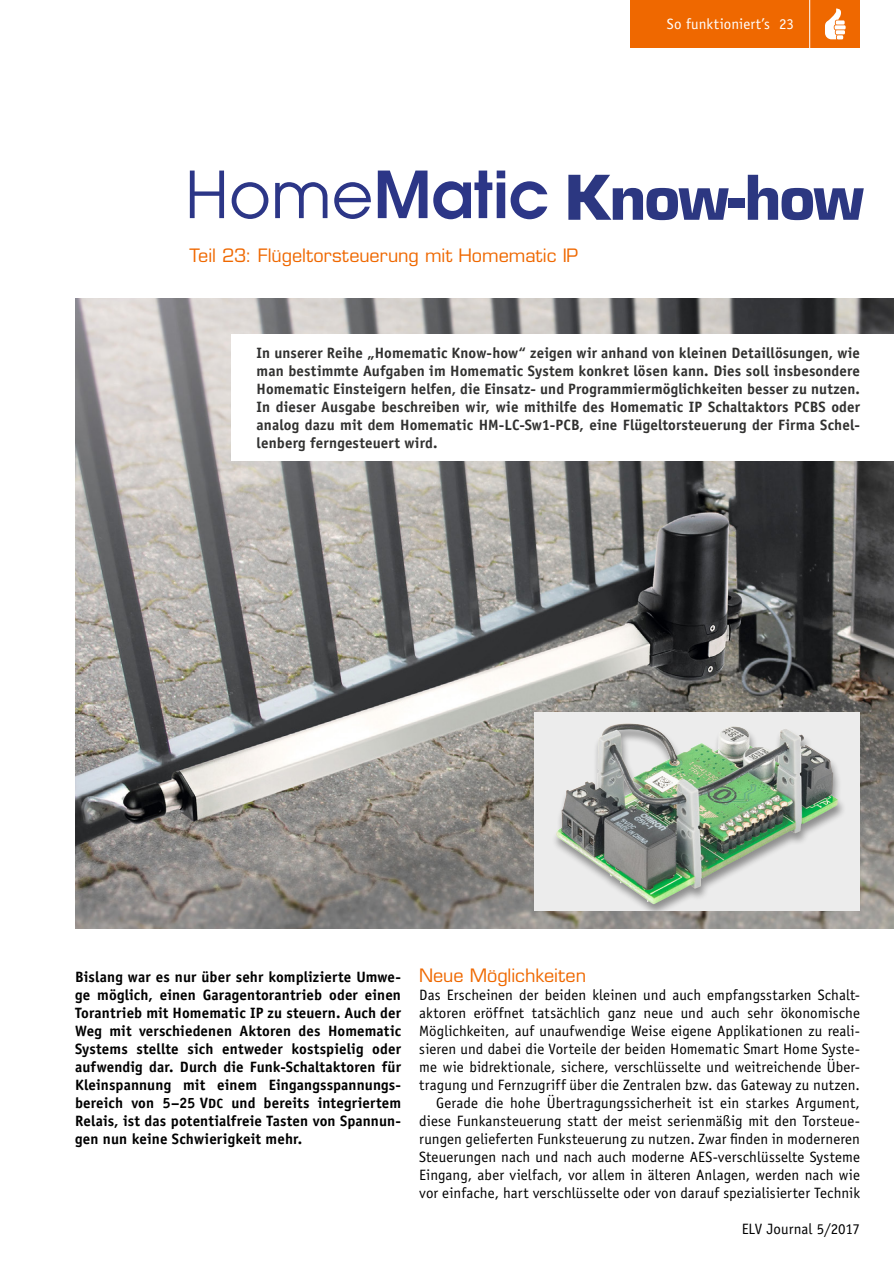
<style>
.page{position:relative;width:894px;height:1263px;background:#fff}
.page>*{position:absolute;margin:0;border:0;box-sizing:border-box;transform-origin:0 0}
.Headline5{font:700 60px "Eurostile";letter-spacing:-.025em;color:#2c3781}
.Subhead_5{font:18px "Eurostile";color:#ef6800}
.Einleitung{font:700 15px/18px "Officina Sans";letter-spacing:.01em;color:#313130;text-align:justify}
.Fließtext_Neuer_Absa{font:700 15px/18px "Officina Sans";letter-spacing:.005em;color:#000;text-align:justify}
.Fließtext_Neue_Zeile{font:15px/18px "Officina Sans";letter-spacing:.005em;color:#000;text-align:justify}
.Fließtext_Neuer_Absa-2{font:15px/18px "Officina Sans";letter-spacing:.01em;color:#000;text-align:justify}
.Kopfzeile_rechts{font:15px "Officina Sans";letter-spacing:.005em;color:#fff}
.s1{font-size:13.5px}
</style>
<div class="page">
<div style="left:630px;top:1px;width:230px;height:47px;background:#ef6800"></div>
<hr style="left:809px;top:1px;width:1px;height:51px;background:#fff">
<svg style="left:825px;top:8px;width:20px;height:31px"></svg>
<img style="left:75px;top:298px;width:818px;height:630px">
<svg style="left:190px;top:171px;width:34px;height:47px"></svg>
<svg style="left:231px;top:182px;width:37px;height:37px"></svg>
<svg style="left:275px;top:182px;width:52px;height:36px"></svg>
<svg style="left:334px;top:182px;width:37px;height:37px"></svg>
<svg style="left:378px;top:171px;width:49px;height:47px"></svg>
<svg style="left:433px;top:171px;width:114px;height:48px"></svg>
<div style="left:231px;top:334px;width:662px;height:126px;background:#fff"></div>
<div style="left:534px;top:712px;width:326px;height:198px;background:#ececec"></div>
<div style="left:551px;top:723px;width:296px;height:187px;background:#000;opacity:.4"></div>
<img style="left:555px;top:723px;width:283px;height:181px">
<p class="Kopfzeile_rechts" style="left:667px;top:15px;width:128px">So funktioniert’s 23</p>
<p class="Headline5" style="left:564px;top:161px;width:301px">Know-how</p>
<p class="Subhead_5" style="left:189px;top:245px;width:390px">Teil 23: Flügeltorsteuerung mit Homematic IP</p>
<p class="Einleitung" style="left:257px;top:344px;width:605px">In unserer Reihe „Homematic Know-how“ zeigen wir anhand von kleinen Detaillösungen, wie man bestimmte Aufgaben im Homematic System konkret lösen kann. Dies soll insbesondere Homematic Einsteigern helfen, die Einsatz- und Programmiermöglichkeiten besser zu nutzen.<br>In dieser Ausgabe beschreiben wir, wie mithilfe des Homematic IP Schaltaktors PCBS oder analog dazu mit dem Homematic HM-LC-Sw1-PCB, eine Flügeltorsteuerung der Firma Schel&shy;lenberg ferngesteuert wird.</p>
<p class="Fließtext_Neuer_Absa" style="left:75px;top:968px;width:327px">Bislang war es nur über sehr komplizierte Umwe&shy;ge möglich, einen Garagentorantrieb oder einen Torantrieb mit Homematic IP zu steuern. Auch der Weg mit verschiedenen Aktoren des Homematic Systems stellte sich entweder kostspielig oder aufwendig dar. Durch die Funk-Schaltaktoren für Kleinspannung mit einem Eingangsspannungs&shy;bereich von 5–25 V<span class="s1">DC</span> und bereits integriertem Relais, ist das potentialfreie Tasten von Spannun&shy;gen nun keine Schwierigkeit mehr.</p>
<p class="Subhead_5" style="left:419px;top:965px;width:168px">Neue Möglichkeiten</p>
<p class="Fließtext_Neuer_Absa-2" style="left:419px;top:986px;width:442px">Das Erscheinen der beiden kleinen und auch empfangsstarken Schalt&shy;aktoren eröffnet tatsächlich ganz neue und auch sehr ökonomische Möglichkeiten, auf unaufwendige Weise eigene Applikationen zu reali&shy;sieren und dabei die Vorteile der beiden Homematic Smart Home Syste&shy;me wie bidrektionale, sichere, verschlüsselte und weitreichende Über&shy;tragung und Fernzugriff über die Zentralen bzw. das Gateway zu nutzen.</p>
<p class="Fließtext_Neue_Zeile" style="left:419px;top:1094px;width:442px;text-indent:17px">Gerade die hohe Übertragungssicherheit ist ein starkes Argument, diese Funkansteuerung statt der meist serienmäßig mit den Torsteue&shy;rungen gelieferten Funksteuerung zu nutzen. Zwar finden in moderneren Steuerungen nach und nach auch moderne AES-verschlüsselte Systeme Eingang, aber vielfach, vor allem in älteren Anlagen, werden nach wie vor einfache, hart verschlüsselte oder von darauf spezialisierter Technik</p>
<p class="Fließtext_Neue_Zeile" style="left:741px;top:1220px;width:120px">ELV Journal 5/2017</p>
</div>
